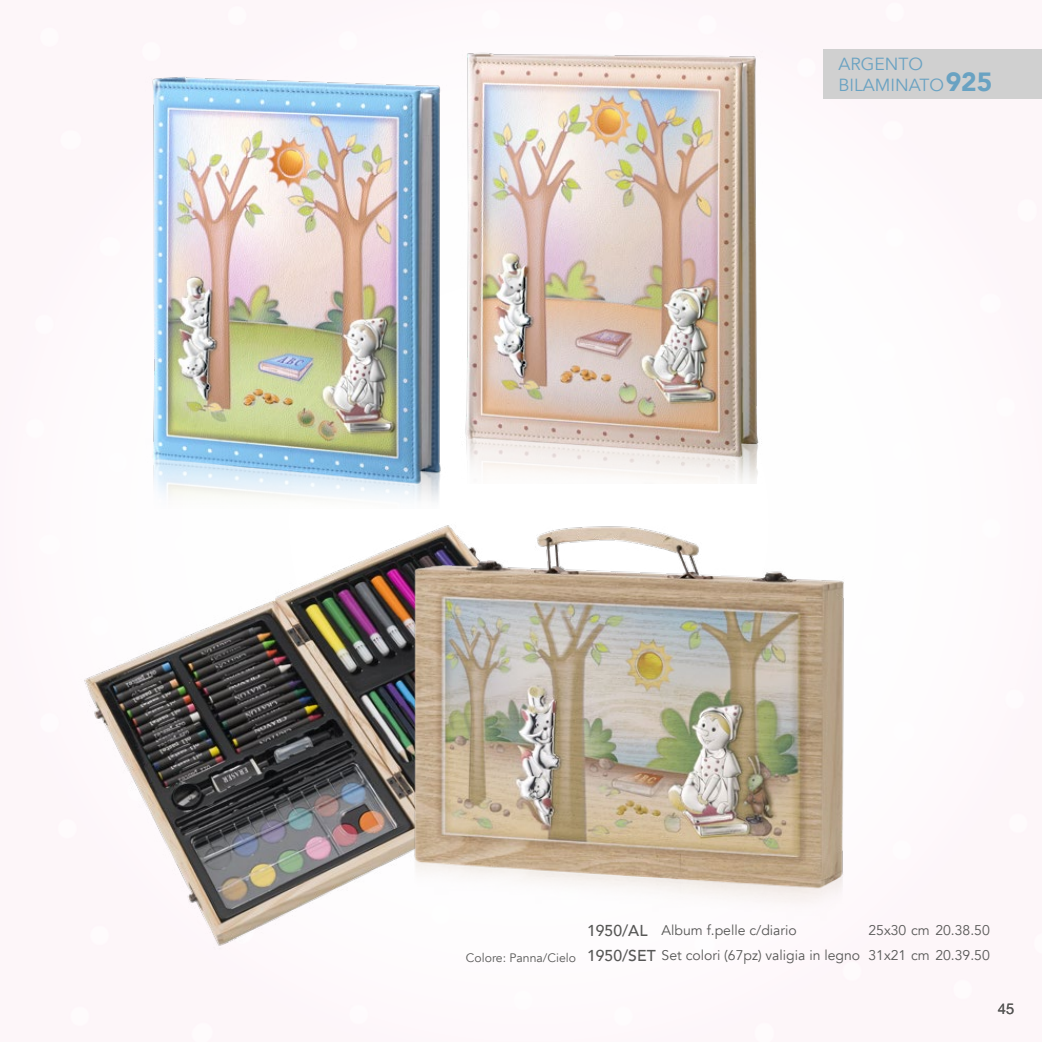
<style>
.page{position:relative;width:1042px;height:1042px;background:#fff}
.page>*{position:absolute;margin:0;border:0;box-sizing:border-box;transform-origin:0 0}
.t1{font:17.5px/21px "Avenir";color:#69a2c2}
.t2{font:14.7px "Helvetica Neue";color:#575756}
.t3{font:14px/24.8px "Avenir";color:#575756;text-align:right}
.t4{font:12.25px "Avenir";color:#575756}
.s1{font-weight:900;font-size:26.25px}
.s2{font-weight:500;font-size:15.75px}
</style>
<div class="page">
<img style="left:465px;top:50px;width:298px;height:434px">
<img style="left:145px;top:76px;width:296px;height:421px">
<img style="left:84px;top:497px;width:355px;height:453px">
<img style="left:410px;top:519px;width:434px;height:418px">
<div style="left:823px;top:50px;width:219px;height:49px;background:#d0d0d0"></div>
<p class="t1" style="left:838px;top:54px;width:155px">ARGENTO<br>BILAMINATO<span class="s1">925</span></p>
<p class="t4" style="left:466px;top:950px;width:112px">Colore: Panna/Cielo</p>
<p class="t3" style="left:587px;top:918px;width:211px"><span class="s2">1950/AL</span> Album f.pelle c/diario</p>
<p class="t3" style="left:587px;top:918px;width:404px">25x30 cm 20.38.50<br><span class="s2">1950/SET</span> Set colori (67pz) valigia in legno 31x21 cm 20.39.50</p>
<p class="t2" style="left:998px;top:998px;width:18px">45</p>
</div>
